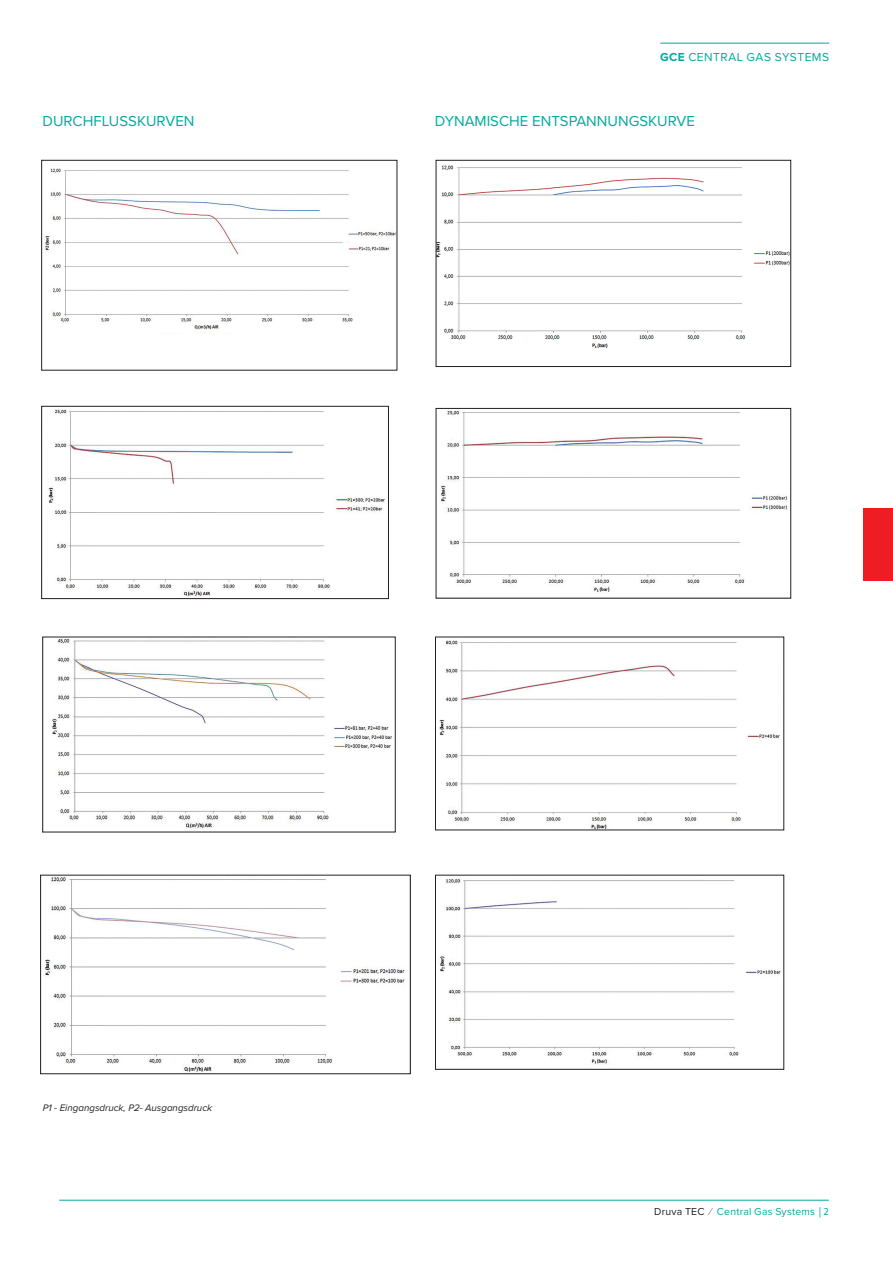
<style>
.page{position:relative;width:893px;height:1263px;background:#fff}
.page>*{position:absolute;margin:0;border:0;box-sizing:border-box;transform-origin:0 0}
._3rd_Level_Subheadli{font:15px "Proxima Nova";color:#00a99d}
.t1{font:12px "Proxima Nova";letter-spacing:.04em;color:#00a99d}
.t2{font:10.5px "Proxima Nova";letter-spacing:.02em;color:#00a99d}
.Tables_rear_text{font:italic 9.75px "Proxima Nova";color:#231f20}
.s1{font-weight:700}
.s2{color:#231f20}
.s3{color:#636366}
.s4{font-family:"Myriad Pro"}
</style>
<div class="page">
<div style="left:864px;top:508px;width:29px;height:72px;background:#ee1d23"></div>
<hr style="left:660px;top:43px;width:169px;height:1px;background:#00a99d">
<hr style="left:59px;top:1200px;width:770px;height:1px;background:#00a99d">
<img style="left:48px;top:409px;width:337px;height:187px">
<div style="left:41px;top:406px;width:348px;height:193px;border:1px solid #231f20"></div>
<img style="left:52px;top:639px;width:340px;height:190px">
<img style="left:45px;top:877px;width:360px;height:195px">
<div style="left:40px;top:875px;width:371px;height:199px;border:1px solid #231f20"></div>
<img style="left:440px;top:410px;width:348px;height:182px">
<div style="left:436px;top:408px;width:355px;height:190px;border:1px solid #231f20"></div>
<img style="left:439px;top:640px;width:341px;height:188px">
<img style="left:440px;top:879px;width:341px;height:186px">
<img style="left:44px;top:168px;width:351px;height:165px">
<div style="left:41px;top:160px;width:356px;height:210px;border:1px solid #231f20"></div>
<img style="left:438px;top:165px;width:351px;height:184px">
<div style="left:436px;top:160px;width:355px;height:207px;border:1px solid #231f20"></div>
<p class="t1" style="left:660px;top:48px;width:171px"><span class="s1">GCE</span> CENTRAL GAS SYSTEMS</p>
<p class="_3rd_Level_Subheadli" style="left:43px;top:110px;width:154px">DURCHFLUSSKURVEN</p>
<p class="_3rd_Level_Subheadli" style="left:435px;top:110px;width:262px">DYNAMISCHE ENTSPANNUNGSKURVE</p>
<p class="Tables_rear_text" style="left:43px;top:1100px;width:171px">P1 - Eingangsdruck, P2- Ausgangsdruck</p>
<p class="t2" style="left:654px;top:1204px;width:176px"><span class="s2">Druva TEC</span> <span class="s3">⁄</span> Central Gas Systems <span class="s4">| 2</span></p>
</div>
